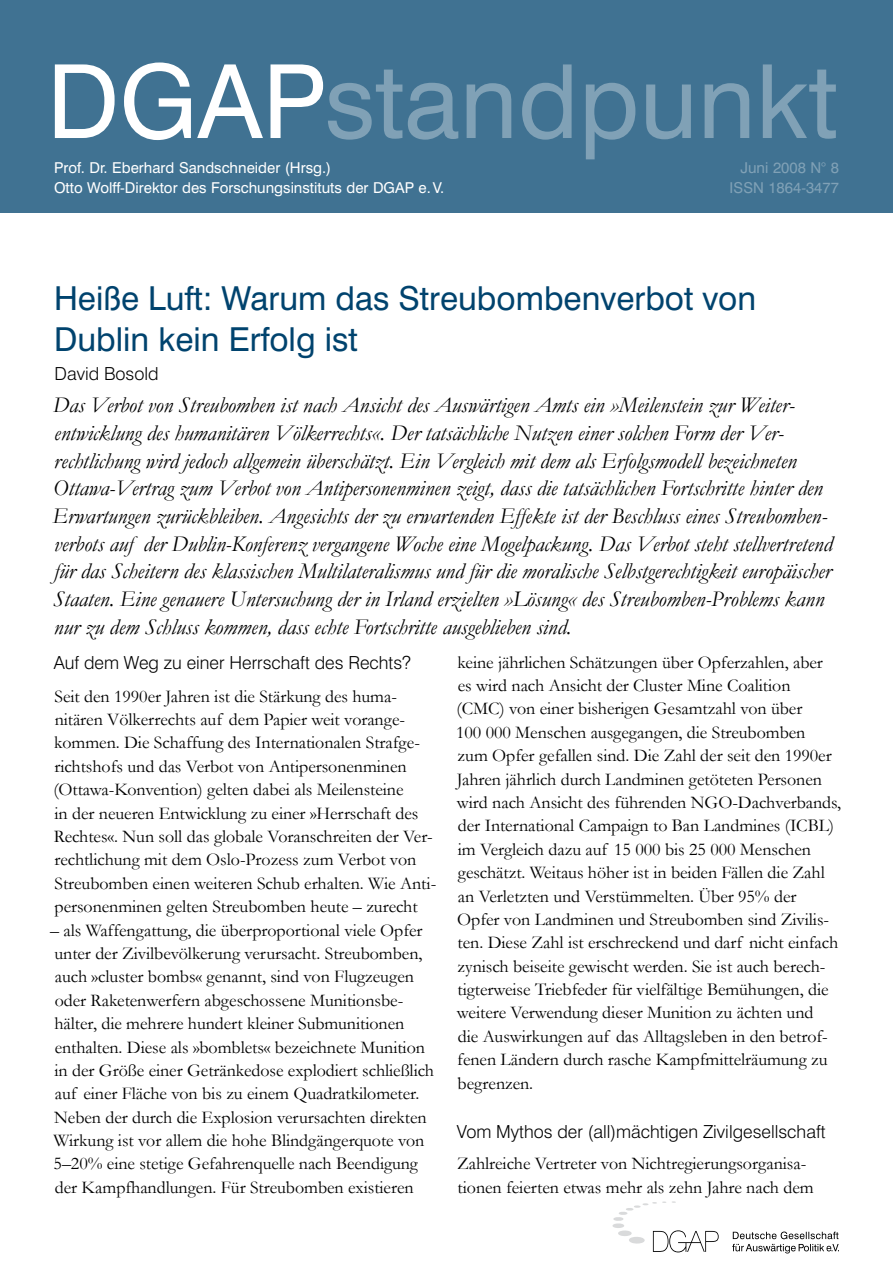
<style>
.page{position:relative;width:893px;height:1263px;background:#fff}
.page>*{position:absolute;margin:0;border:0;box-sizing:border-box;transform-origin:0 0}
.t1{font:102.3px "Swiss 721 BT";color:#80a1b6}
.t2{font:33px/40.3px "Swiss 721 BT";color:#00436e}
.t3{font:italic 22.5px/27.6px "Garamond";letter-spacing:-.005em;color:#000}
.t4{font:18px/23.4px "Garamond";letter-spacing:-.005em;color:#000}
.t5{font:300 18px "Swiss 721 BT";color:#000}
.t6{font:15px/19.5px "Swiss 721 BT";color:#fff}
.t7{font:15px/19.5px "Swiss 721 BT";color:#80a1b6;text-align:right}
.s1{color:#fff}
</style>
<div class="page">
<div style="left:0;top:0;width:893px;height:213px;background:#407292"></div>
<svg style="left:612px;top:1201px;width:107px;height:51px"></svg>
<svg style="left:732px;top:1231px;width:107px;height:22px"></svg>
<h1 class="t1" style="left:47px;top:39px;width:792px"><span class="s1">DGAP</span>standpunkt</h1>
<p class="t6" style="left:54px;top:158px;width:392px">Prof. Dr. Eberhard Sandschneider (Hrsg.)<br>Otto Wolff-Direktor des Forschungsinstituts der DGAP e.V.</p>
<p class="t7" style="left:730px;top:158px;width:111px">Juni 2008 N° 8<br>ISSN 1864-3477</p>
<h2 class="t2" style="left:54px;top:278px;width:704px">Heiße Luft: Warum das Streubombenverbot von<br>Dublin kein Erfolg ist</h2>
<p class="t5" style="left:55px;top:363px;width:106px">David Bosold</p>
<p class="t3" style="left:53px;top:391px;width:781px">Das Verbot von Streubomben ist nach Ansicht des Auswärtigen Amts ein »Meilenstein zur Weiter&shy;entwicklung des humanitären Völkerrechts«. Der tatsächliche Nutzen einer solchen Form der Ver&shy;rechtlichung wird jedoch allgemein überschätzt. Ein Vergleich mit dem als Erfolgsmodell bezeichneten Ottawa-Vertrag zum Verbot von Antipersonenminen zeigt, dass die tatsächlichen Fortschritte hinter den Erwartungen zurückbleiben. Angesichts der zu erwartenden Effekte ist der Beschluss eines Streubomben&shy;verbots auf der Dublin-Konferenz vergangene Woche eine Mogelpackung. Das Verbot steht stellvertretend für das Scheitern des klassischen Multilateralismus und für die moralische Selbstgerechtigkeit europäischer Staaten. Eine genauere Untersuchung der in Irland erzielten »Lösung« des Streubomben-Problems kann nur zu dem Schluss kommen, dass echte Fortschritte ausgeblieben sind.</p>
<p class="t5" style="left:54px;top:651px;width:359px">Auf dem Weg zu einer Herrschaft des Rechts?</p>
<p class="t4" style="left:53px;top:684px;width:383px">Seit den 1990er Jahren ist die Stärkung des huma&shy;nitären Völkerrechts auf dem Papier weit vorange&shy;kommen. Die Schaffung des Internationalen Strafge&shy;richtshofs und das Verbot von Antipersonenminen (Ottawa-Konvention) gelten dabei als Meilensteine<br>in der neueren Entwicklung zu einer »Herrschaft des Rechtes«. Nun soll das globale Voranschreiten der Ver&shy;rechtlichung mit dem Oslo-Prozess zum Verbot von Streubomben einen weiteren Schub erhalten. Wie Anti&shy;personenminen gelten Streubomben heute – zurecht</p>
<p class="t4" style="left:50px;top:918px;width:385px">– als Waffengattung, die überproportional viele Opfer unter der Zivilbevölkerung verursacht. Streubomben, auch »cluster bombs« genannt, sind von Flugzeugen oder Raketenwerfern abgeschossene Munitionsbe&shy;hälter, die mehrere hundert kleiner Submunitionen enthalten. Diese als »bomblets« bezeichnete Munition in der Größe einer Getränkedose explodiert schließlich auf einer Fläche von bis zu einem Quadratkilometer.<br>Neben der durch die Explosion verursachten direkten Wirkung ist vor allem die hohe Blindgängerquote von 5–20% eine stetige Gefahrenquelle nach Beendigung der Kampfhandlungen. Für Streubomben existieren</p>
<p class="t4" style="left:456px;top:650px;width:386px">keine jährlichen Schätzungen über Opferzahlen, aber<br>es wird nach Ansicht der Cluster Mine Coalition (CMC) von einer bisherigen Gesamtzahl von über<br>100 000 Menschen ausgegangen, die Streubomben<br>zum Opfer gefallen sind. Die Zahl der seit den 1990er Jahren jährlich durch Landminen getöteten Personen wird nach Ansicht des führenden NGO-Dachverbands, der International Campaign to Ban Landmines (ICBL) im Vergleich dazu auf 15 000 bis 25 000 Menschen geschätzt. Weitaus höher ist in beiden Fällen die Zahl an Verletzten und Verstümmelten. Über 95% der Opfer von Landminen und Streubomben sind Zivilis&shy;ten. Diese Zahl ist erschreckend und darf nicht einfach zynisch beiseite gewischt werden. Sie ist auch berech&shy;tigterweise Triebfeder für vielfältige Bemühungen, die weitere Verwendung dieser Munition zu ächten und<br>die Auswirkungen auf das Alltagsleben in den betrof&shy;fenen Ländern durch rasche Kampfmittelräumung zu begrenzen.</p>
<p class="t5" style="left:457px;top:1121px;width:370px">Vom Mythos der (all)mächtigen Zivilgesellschaft</p>
<p class="t4" style="left:457px;top:1152px;width:358px">Zahlreiche Vertreter von Nichtregierungsorganisa&shy;tionen feierten etwas mehr als zehn Jahre nach dem</p>
</div>
